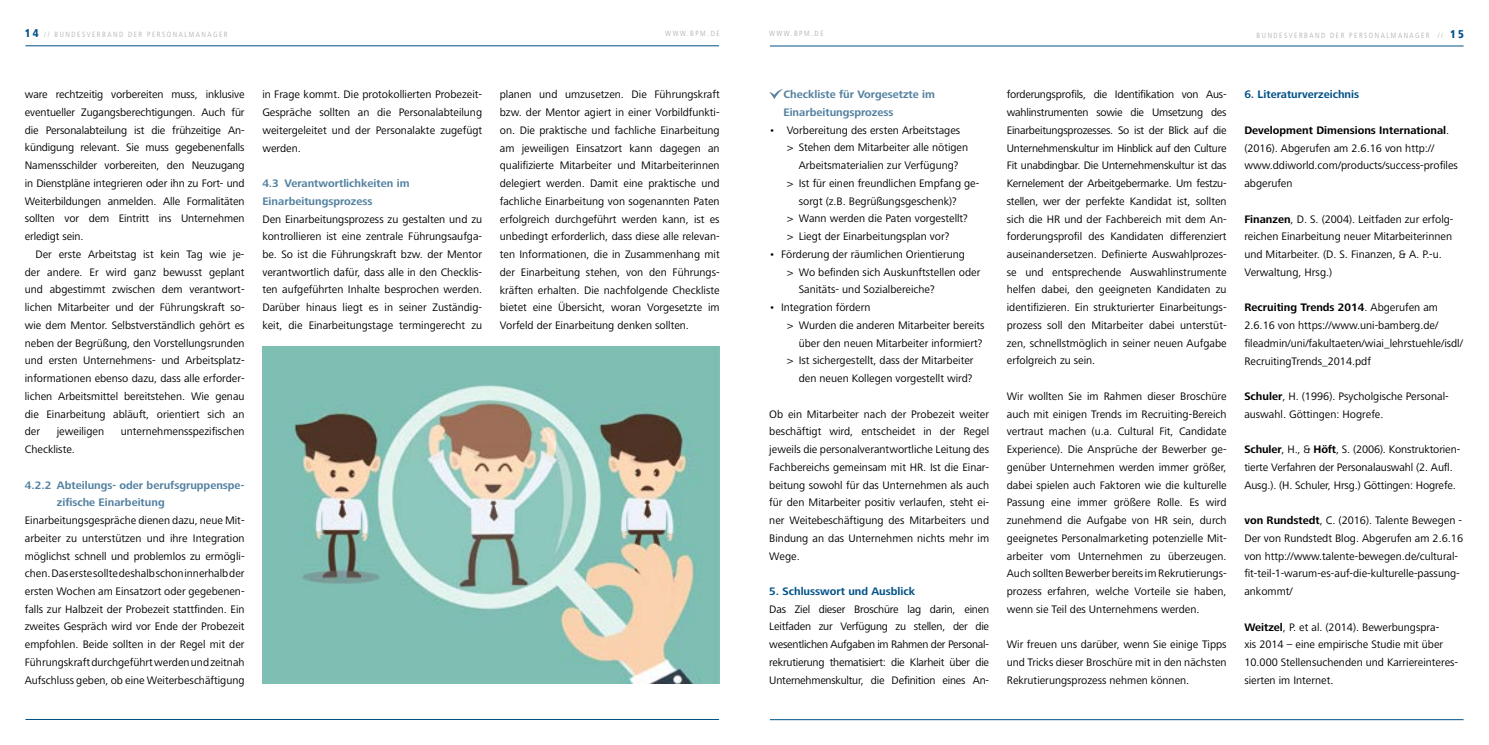
<style>
.page{position:relative;width:1489px;height:745px;background:#fff}
.page>*{position:absolute;margin:0;border:0;box-sizing:border-box;transform-origin:0 0}
.t1{font:11.25px/17.8px "Frutiger Next LT";color:#000;text-align:justify}
.t2{font:700 11.25px/17.8px "Frutiger Next LT";color:#5481a1}
.t3{font:700 11.25px "Frutiger Next LT";color:#005288}
.t4{font:300 condensed 7.5px "Frutiger";letter-spacing:.2em;color:#a7a9ac}
.s1{font-weight:900;font-size:11.25px;color:#005288}
.s2{font-weight:700}
</style>
<div class="page">
<hr style="left:25px;top:45px;width:694px;height:1px;background:#005288">
<hr style="left:25px;top:718px;width:694px;height:1px;background:#005288">
<hr style="left:770px;top:46px;width:693px;height:1px;background:#005288">
<hr style="left:770px;top:718px;width:693px;height:1px;background:#005288">
<svg style="left:769px;top:89px;width:14px;height:10px"></svg>
<img style="left:262px;top:346px;width:457px;height:337px">
<p class="t4" style="left:25px;top:30px;width:204px"><span class="s1">14</span> // BUNDESVERBAND DER PERSONALMANAGER</p>
<p class="t4" style="left:665px;top:29px;width:56px">WWW.BPM.DE</p>
<p class="t4" style="left:769px;top:29px;width:56px">WWW.BPM.DE</p>
<p class="t4" style="left:1256px;top:31px;width:209px">BUNDESVERBAND DER PERSONALMANAGER // <span class="s1">15</span></p>
<p class="t1" style="left:25px;top:86px;width:221px">ware rechtzeitig vorbereiten muss, inklusive eventueller Zugangsberechtigungen. Auch für die Personalabteilung ist die frühzeitige An&shy;kündigung relevant. Sie muss gegebenenfalls Namensschilder vorbereiten, den Neuzugang in Dienstpläne integrieren oder ihn zu Fort- und Weiterbildungen anmelden. Alle Formalitäten sollten vor dem Eintritt ins Unternehmen erledigt sein.</p>
<p class="t1" style="left:25px;top:245px;width:221px;text-indent:11px">Der erste Arbeitstag ist kein Tag wie je&shy;der andere. Er wird ganz bewusst geplant und abgestimmt zwischen dem verantwort&shy;lichen Mitarbeiter und der Führungskraft so&shy;wie dem Mentor. Selbstverständlich gehört es neben der Begrüßung, den Vorstellungsrunden und ersten Unternehmens- und Arbeitsplatz&shy;informationen ebenso dazu, dass alle erforder&shy;lichen Arbeitsmittel bereitstehen. Wie genau die Einarbeitung abläuft, orientiert sich an der</p>
<p class="t1" style="left:57px;top:422px;width:49px">jeweiligen</p>
<p class="t1" style="left:121px;top:422px;width:125px">unternehmensspezifischen</p>
<p class="t1" style="left:25px;top:440px;width:52px">Checkliste.</p>
<p class="t2" style="left:57px;top:475px;width:189px;text-indent:-32px">4.2.2 Abteilungs- oder berufsgruppenspe&shy;zifische Einarbeitung</p>
<p class="t1" style="left:25px;top:511px;width:221px">Einarbeitungsgespräche dienen dazu, neue Mit&shy;arbeiter zu unterstützen und ihre Integration möglichst schnell und problemlos zu ermögli&shy;chen. Das erste sollte deshalb schon innerhalb der ersten Wochen am Einsatzort oder gegebenen&shy;falls zur Halbzeit der Probezeit stattfinden. Ein zweites Gespräch wird vor Ende der Probezeit empfohlen. Beide sollten in der Regel mit der Führungskraft durchgeführt werden und zeitnah Aufschluss geben, ob eine Weiterbeschäftigung</p>
<p class="t1" style="left:262px;top:86px;width:221px">in Frage kommt. Die protokollierten Probezeit-Gespräche sollten an die Personalabteilung weitergeleitet und der Personalakte zugefügt werden.</p>
<p class="t2" style="left:262px;top:174px;width:149px">4.3 Verantwortlichkeiten im<br>Einarbeitungsprozess</p>
<p class="t1" style="left:262px;top:210px;width:221px">Den Einarbeitungsprozess zu gestalten und zu kontrollieren ist eine zentrale Führungsaufga&shy;be. So ist die Führungskraft bzw. der Mentor verantwortlich dafür, dass alle in den Checklis&shy;ten aufgeführten Inhalte besprochen werden.<br>Darüber hinaus liegt es in seiner Zuständig&shy;keit, die Einarbeitungstage termingerecht zu</p>
<p class="t1" style="left:500px;top:86px;width:221px">planen und umzusetzen. Die Führungskraft bzw. der Mentor agiert in einer Vorbildfunkti&shy;on. Die praktische und fachliche Einarbeitung am jeweiligen Einsatzort kann dagegen an qualifizierte Mitarbeiter und Mitarbeiterinnen delegiert werden. Damit eine praktische und fachliche Einarbeitung von sogenannten Paten erfolgreich durchgeführt werden kann, ist es unbedingt erforderlich, dass diese alle relevan&shy;ten Informationen, die in Zusammenhang mit der Einarbeitung stehen, von den Führungs&shy;kräften erhalten. Die nachfolgende Checkliste bietet eine Übersicht, woran Vorgesetzte im Vorfeld der Einarbeitung denken sollten.</p>
<p class="t2" style="left:783px;top:86px;width:153px">Checkliste für Vorgesetzte im<br>Einarbeitungsprozess</p>
<p class="t1" style="left:769px;top:121px;width:192px">• Vorbereitung des ersten Arbeitstages</p>
<p class="t1" style="left:787px;top:139px;width:183px">&gt; Stehen dem Mitarbeiter alle nötigen</p>
<p class="t1" style="left:798px;top:156px;width:161px">Arbeitsmaterialien zur Verfügung?</p>
<p class="t1" style="left:787px;top:174px;width:194px">&gt; Ist für einen freundlichen Empfang ge-</p>
<p class="t1" style="left:798px;top:192px;width:159px">sorgt (z.B. Begrüßungsgeschenk)?</p>
<p class="t1" style="left:787px;top:210px;width:182px">&gt; Wann werden die Paten vorgestellt?</p>
<p class="t1" style="left:787px;top:227px;width:164px">&gt; Liegt der Einarbeitungsplan vor?</p>
<p class="t1" style="left:769px;top:245px;width:197px">• Förderung der räumlichen Orientierung</p>
<p class="t1" style="left:787px;top:263px;width:195px">&gt; Wo befinden sich Auskunftstellen oder</p>
<p class="t1" style="left:798px;top:280px;width:137px">Sanitäts- und Sozialbereiche?</p>
<p class="t1" style="left:769px;top:298px;width:103px">• Integration fördern</p>
<p class="t1" style="left:787px;top:316px;width:199px">&gt; Wurden die anderen Mitarbeiter bereits</p>
<p class="t1" style="left:798px;top:334px;width:185px">über den neuen Mitarbeiter informiert?</p>
<p class="t1" style="left:787px;top:351px;width:188px">&gt; Ist sichergestellt, dass der Mitarbeiter</p>
<p class="t1" style="left:798px;top:369px;width:175px">den neuen Kollegen vorgestellt wird?</p>
<p class="t1" style="left:769px;top:405px;width:221px">Ob ein Mitarbeiter nach der Probezeit weiter beschäftigt wird, entscheidet in der Regel jeweils die personalverantwortliche Leitung des Fachbereichs gemeinsam mit HR. Ist die Einar&shy;beitung sowohl für das Unternehmen als auch für den Mitarbeiter positiv verlaufen, steht ei&shy;ner Weitebeschäftigung des Mitarbeiters und Bindung an das Unternehmen nichts mehr im Wege.</p>
<p class="t3" style="left:769px;top:584px;width:147px">5. Schlusswort und Ausblick</p>
<p class="t1" style="left:769px;top:599px;width:221px">Das Ziel dieser Broschüre lag darin, einen Leitfaden zur Verfügung zu stellen, der die wesentlichen Aufgaben im Rahmen der Personal&shy;rekrutierung thematisiert: die Klarheit über die Unternehmenskultur, die Definition eines An-</p>
<p class="t1" style="left:1006px;top:86px;width:221px">forderungsprofils, die Identifikation von Aus&shy;wahlinstrumenten sowie die Umsetzung des Einarbeitungsprozesses. So ist der Blick auf die Unternehmenskultur im Hinblick auf den Culture Fit unabdingbar. Die Unternehmenskultur ist das Kernelement der Arbeitgebermarke. Um festzu&shy;stellen, wer der perfekte Kandidat ist, sollten sich die HR und der Fachbereich mit dem An&shy;forderungsprofil des Kandidaten differenziert auseinandersetzen. Definierte Auswahlprozes&shy;se und entsprechende Auswahlinstrumente helfen dabei, den geeigneten Kandidaten zu identifizieren. Ein strukturierter Einarbeitungs&shy;prozess soll den Mitarbeiter dabei unterstüt&shy;zen, schnellstmöglich in seiner neuen Aufgabe erfolgreich zu sein.</p>
<p class="t1" style="left:1006px;top:387px;width:221px">Wir wollten Sie im Rahmen dieser Broschüre auch mit einigen Trends im Recruiting-Bereich vertraut machen (u.a. Cultural Fit, Candidate Experience). Die Ansprüche der Bewerber ge&shy;genüber Unternehmen werden immer größer, dabei spielen auch Faktoren wie die kulturelle Passung eine immer größere Rolle. Es wird zunehmend die Aufgabe von HR sein, durch geeignetes Personalmarketing potenzielle Mit&shy;arbeiter vom Unternehmen zu überzeugen.<br>Auch sollten Bewerber bereits im Rekrutierungs&shy;prozess erfahren, welche Vorteile sie haben, wenn sie Teil des Unternehmens werden.</p>
<p class="t1" style="left:1006px;top:635px;width:221px">Wir freuen uns darüber, wenn Sie einige Tipps und Tricks dieser Broschüre mit in den nächsten Rekrutierungsprozess nehmen können.</p>
<p class="t3" style="left:1244px;top:88px;width:116px">6. Literaturverzeichnis</p>
<p class="t1" style="left:1244px;top:121px;width:215px;text-align:left"><span class="s2">Development Dimensions International</span>. (2016). Abgerufen am 2.6.16 von http:// www.ddiworld.com/products/success-profiles abgerufen</p>
<p class="t1" style="left:1244px;top:210px;width:211px;text-align:left"><span class="s2">Finanzen</span>, D. S. (2004). Leitfaden zur erfolg&shy;reichen Einarbeitung neuer Mitarbeiterinnen und Mitarbeiter. (D. S. Finanzen, &amp; A. P.-u.<br>Verwaltung, Hrsg.)</p>
<p class="t1" style="left:1244px;top:298px;width:220px;text-align:left"><span class="s2">Recruiting Trends 2014</span>. Abgerufen am 2.6.16 von https://www.uni-bamberg.de/ fileadmin/uni/fakultaeten/wiai_lehrstuehle/isdl/ RecruitingTrends_2014.pdf</p>
<p class="t1" style="left:1244px;top:387px;width:206px"><span class="s2">Schuler</span>, H. (1996). Psycholgische Personal&shy;auswahl. Göttingen: Hogrefe.</p>
<p class="t1" style="left:1244px;top:440px;width:217px;text-align:left"><span class="s2">Schuler</span>, H., &amp; <span class="s2">Höft</span>, S. (2006). Konstruktorien&shy;tierte Verfahren der Personalauswahl (2. Aufl.<br>Ausg.). (H. Schuler, Hrsg.) Göttingen: Hogrefe.</p>
<p class="t1" style="left:1244px;top:511px;width:220px;text-align:left"><span class="s2">von Rundstedt</span>, C. (2016). Talente Bewegen - Der von Rundstedt Blog. Abgerufen am 2.6.16 von http://www.talente-bewegen.de/cultural&shy;fit-teil-1-warum-es-auf-die-kulturelle-passung&shy;ankommt/</p>
<p class="t1" style="left:1244px;top:617px;width:215px;text-align:left"><span class="s2">Weitzel</span>, P. et al. (2014). Bewerbungspra-<br>xis 2014 – eine empirische Studie mit über 10.000 Stellensuchenden und Karriereinteres&shy;sierten im Internet.</p>
</div>
